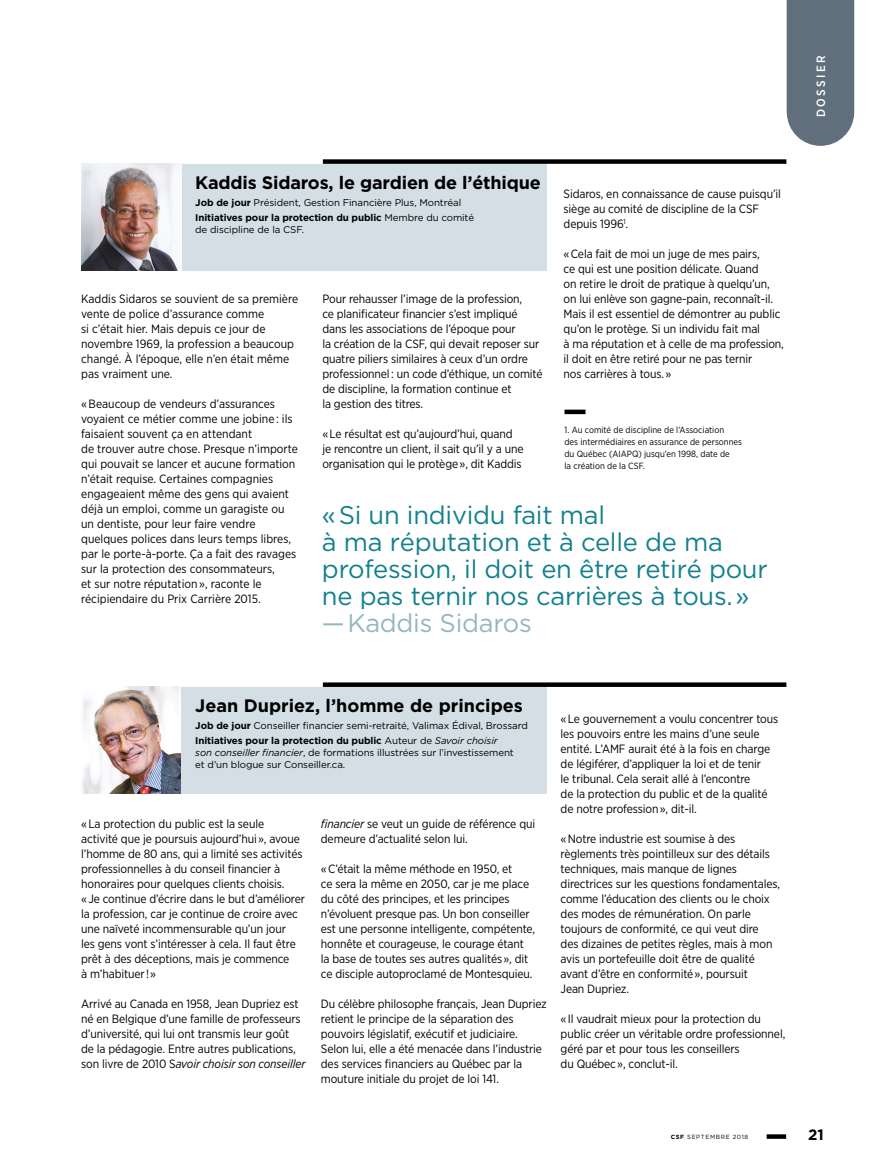
<style>
.page{position:relative;width:878px;height:1175px;background:#fff}
.page>*{position:absolute;margin:0;border:0;box-sizing:border-box;transform-origin:0 0}
.Exergue_2_17pt{font:25.5px/27px "Gotham";letter-spacing:-.01em;color:#12808d}
.Exergue_2_17pt-2{font:25.5px "Gotham";letter-spacing:-.01em;color:#94b7be}
.small_text_6_9{font:700 18px "Gotham";letter-spacing:-.01em;color:#000}
.t1{font:700 15px "Gotham";color:#000}
.Texte_courant{font:12px/15px "Gotham Narrow";letter-spacing:-.01em;color:#000}
.t2{font:500 12px "Gotham Narrow";letter-spacing:.2em;color:#fff}
.Note_bas_de_tableau{font:9.75px/12px "Gotham";letter-spacing:-.01em;color:#000}
.Note_bas_de_tableau-2{font:700 9.75px "Gotham";letter-spacing:-.01em;color:#000}
.Note_6_8{font:9px/12px "Gotham Narrow";color:#000}
.t3{font:6px "Gotham";letter-spacing:.1em;color:#000}
.s1{font-weight:700}
.s2{font-weight:400}
.s3{font-style:italic}
</style>
<div class="page">
<svg style="left:766px;top:1134px;width:20px;height:4px"></svg>
<img style="left:81px;top:164px;width:101px;height:107px">
<img style="left:82px;top:687px;width:100px;height:107px">
<div style="left:182px;top:164px;width:364px;height:107px;background:#d3dfe4"></div>
<div style="left:182px;top:687px;width:365px;height:107px;background:#d3dfe4"></div>
<div style="left:564px;top:409px;width:21px;height:5px;background:#000"></div>
<svg style="left:786px;top:0;width:68px;height:146px"></svg>
<div style="left:323px;top:159px;width:463px;height:5px;background:#000"></div>
<div style="left:323px;top:682px;width:463px;height:5px;background:#000"></div>
<p class="small_text_6_9" style="left:195px;top:172px;width:347px">Kaddis Sidaros, le gardien de l’éthique</p>
<p class="Note_bas_de_tableau" style="left:195px;top:197px;width:267px"><span class="s1">Job de jour</span> Président, Gestion Financière Plus, Montréal</p>
<p class="Note_bas_de_tableau-2" style="left:195px;top:212px;width:280px">Initiatives pour la protection du public <span class="s2">Membre du comité</span></p>
<p class="Note_bas_de_tableau" style="left:195px;top:224px;width:110px">de discipline de la CSF.</p>
<p class="Texte_courant" style="left:563px;top:186px;width:219px">Sidaros, en connaissance de cause puisqu’il siège au comité de discipline de la CSF depuis 1996<sup>1</sup>.</p>
<p class="Texte_courant" style="left:563px;top:246px;width:222px">« Cela fait de moi un juge de mes pairs,<br>ce qui est une position délicate. Quand<br>on retire le droit de pratique à quelqu’un, on lui enlève son gagne-pain, reconnaît-il.<br>Mais il est essentiel de démontrer au public qu’on le protège. Si un individu fait mal<br>à ma réputation et à celle de ma profession, il doit en être retiré pour ne pas ternir<br>nos carrières à tous. »</p>
<p class="Texte_courant" style="left:81px;top:291px;width:218px">Kaddis Sidaros se souvient de sa première vente de police d’assurance comme<br>si c’était hier. Mais depuis ce jour de novembre 1969, la profession a beaucoup changé. À l’époque, elle n’en était même pas vraiment une.</p>
<p class="Texte_courant" style="left:81px;top:396px;width:218px">« Beaucoup de vendeurs d’assurances voyaient ce métier comme une jobine : ils faisaient souvent ça en attendant<br>de trouver autre chose. Presque n’importe qui pouvait se lancer et aucune formation n’était requise. Certaines compagnies engageaient même des gens qui avaient déjà un emploi, comme un garagiste ou un dentiste, pour leur faire vendre quelques polices dans leurs temps libres, par le porte-à-porte. Ça a fait des ravages sur la protection des consommateurs,<br>et sur notre réputation », raconte le récipiendaire du Prix Carrière 2015.</p>
<p class="Texte_courant" style="left:322px;top:291px;width:222px">Pour rehausser l’image de la profession,<br>ce planificateur financier s’est impliqué dans les associations de l’époque pour<br>la création de la CSF, qui devait reposer sur quatre piliers similaires à ceux d’un ordre professionnel : un code d’éthique, un comité de discipline, la formation continue et<br>la gestion des titres.</p>
<p class="Texte_courant" style="left:322px;top:426px;width:203px">« Le résultat est qu’aujourd’hui, quand je rencontre un client, il sait qu’il y a une organisation qui le protège », dit Kaddis</p>
<p class="Note_6_8" style="left:564px;top:424px;width:179px">1. Au comité de discipline de l’Association<br>des intermédiaires en assurance de personnes du Québec (AIAPQ) jusqu’en 1998, date de<br>la création de la CSF.</p>
<p class="Exergue_2_17pt" style="left:322px;top:501px;width:447px">«Si un individu fait mal<br>à ma réputation et à celle de ma profession, il doit en être retiré pour ne pas ternir nos carrières à tous.»</p>
<p class="Exergue_2_17pt-2" style="left:322px;top:609px;width:211px">—Kaddis Sidaros</p>
<p class="small_text_6_9" style="left:195px;top:695px;width:329px">Jean Dupriez, l’homme de principes</p>
<p class="Note_bas_de_tableau" style="left:195px;top:719px;width:334px"><span class="s1">Job de jour</span> Conseiller financier semi-retraité, Valimax Édival, Brossard</p>
<p class="Note_bas_de_tableau" style="left:195px;top:734px;width:320px"><span class="s1">Initiatives pour la protection du public</span> Auteur de <span class="s3">Savoir choisir son conseiller financier</span>, de formations illustrées sur l’investissement et d’un blogue sur Conseiller.ca.</p>
<p class="Texte_courant" style="left:81px;top:816px;width:225px">« La protection du public est la seule<br>activité que je poursuis aujourd’hui », avoue l’homme de 80 ans, qui a limité ses activités professionnelles à du conseil financier à honoraires pour quelques clients choisis.<br>« Je continue d’écrire dans le but d’améliorer la profession, car je continue de croire avec une naïveté incommensurable qu’un jour<br>les gens vont s’intéresser à cela. Il faut être prêt à des déceptions, mais je commence<br>à m’habituer ! »</p>
<p class="Texte_courant" style="left:81px;top:996px;width:226px">Arrivé au Canada en 1958, Jean Dupriez est né en Belgique d’une famille de professeurs d’université, qui lui ont transmis leur goût<br>de la pédagogie. Entre autres publications, son livre de 2010 S<span class="s3">avoir choisir son conseiller</span></p>
<p class="Texte_courant" style="left:321px;top:816px;width:216px"><span class="s3">financier</span> se veut un guide de référence qui demeure d’actualité selon lui.</p>
<p class="Texte_courant" style="left:321px;top:861px;width:216px">« C’était la même méthode en 1950, et<br>ce sera la même en 2050, car je me place du côté des principes, et les principes n’évoluent presque pas. Un bon conseiller est une personne intelligente, compétente, honnête et courageuse, le courage étant la base de toutes ses autres qualités », dit ce disciple autoproclamé de Montesquieu.</p>
<p class="Texte_courant" style="left:321px;top:996px;width:227px">Du célèbre philosophe français, Jean Dupriez retient le principe de la séparation des pouvoirs législatif, exécutif et judiciaire.<br>Selon lui, elle a été menacée dans l’industrie des services financiers au Québec par la mouture initiale du projet de loi 141.</p>
<p class="Texte_courant" style="left:560px;top:711px;width:219px">« Le gouvernement a voulu concentrer tous les pouvoirs entre les mains d’une seule entité. L’AMF aurait été à la fois en charge de légiférer, d’appliquer la loi et de tenir<br>le tribunal. Cela serait allé à l’encontre<br>de la protection du public et de la qualité de notre profession », dit-il.</p>
<p class="Texte_courant" style="left:560px;top:831px;width:221px">« Notre industrie est soumise à des règlements très pointilleux sur des détails techniques, mais manque de lignes directrices sur les questions fondamentales, comme l’éducation des clients ou le choix des modes de rémunération. On parle toujours de conformité, ce qui veut dire<br>des dizaines de petites règles, mais à mon avis un portefeuille doit être de qualité avant d’être en conformité », poursuit<br>Jean Dupriez.</p>
<p class="Texte_courant" style="left:560px;top:1011px;width:226px">« Il vaudrait mieux pour la protection du public créer un véritable ordre professionnel, géré par et pour tous les conseillers<br>du Québec », conclut-il.</p>
<p class="t2" style="left:813px;top:117px;width:63px;rotate:-90deg">DOSSIER</p>
<p class="t3" style="left:670px;top:1133px;width:79px"><span class="s1">CSF</span> SEPTEMBRE 2018</p>
<p class="t1" style="left:808px;top:1125px;width:17px">21</p>
</div>
